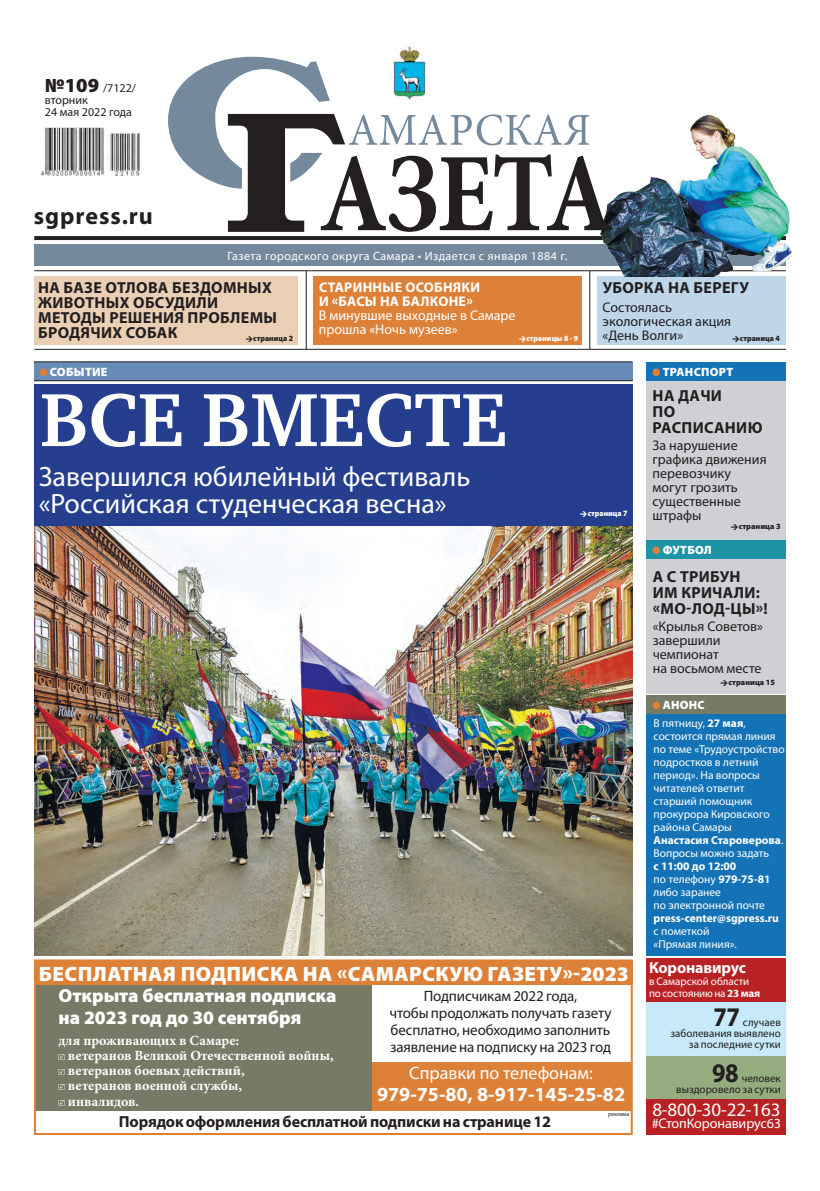
<style>
.page{position:relative;width:820px;height:1191px;background:#fff}
.page>*{position:absolute;margin:0;border:0;box-sizing:border-box;transform-origin:0 0}
.заголовок{font:700 77px "Charter C";color:#fff}
.подзаголовок{font:28px/27px "Myriad Pro";color:#fff}
.ТВ{font:700 27px "Myriad Pro";color:#231f20;scale:.9 1}
.t1{font:700 24px "Myriad Pro";letter-spacing:.04em;color:#231f20}
.заголовок-2{font:900 20.9px "Myriad Pro";letter-spacing:.02em;color:#fff}
.t2{font:700 20px "Myriad Pro";color:#fff}
.заголовок-3{font:900 19px/22px "Myriad Pro";color:#fff}
.ОФИЦИАЛКА{font:19px "Myriad Pro";letter-spacing:-.01em;color:#fff}
.t3{font:18px "Myriad Pro";color:#fff}
.анонс_2_заголовок{font:700 16px/16px "Myriad Pro";letter-spacing:.02em;color:#231f20}
.ОФИЦИАЛКА-2{font:700 16px "Myriad Pro";letter-spacing:-.01em;color:#231f20}
.ОФИЦИАЛКА-3{font:700 16px "Myriad Pro";letter-spacing:-.01em;color:#fff}
.ОФИЦИАЛКА-4{font:15px/17px "Myriad Pro";letter-spacing:-.01em;color:#231f20;text-align:center}
.анонс_1_подзаголовок{font:14px/14px "Myriad Pro";color:#231f20}
.заголовок-4{font:700 14px/15.2px "Minion Pro";color:#fff}
.анонс_2_заголовок-2{font:14px/14px "Myriad Pro";color:#fff}
.анонс_2_заголовок-3{font:14px/14px "Myriad Pro";color:#231f20}
.ОФИЦИАЛКА-5{font:14px "Myriad Pro";letter-spacing:-.01em;color:#fff}
.анонс_2_заголовок-4{font:700 14px "Myriad Pro";letter-spacing:.02em;color:#fff}
.надзаголовок{font:900 12.1px "Myriad Pro";letter-spacing:.02em;color:#fff}
.t4{font:12px "Myriad Pro";letter-spacing:.04em;color:#fff}
.t5{font:12px/12px "Myriad Pro";color:#231f20}
.рубрика_на_плашке{font:900 12px "Myriad Pro";letter-spacing:.02em;color:#fff}
.допблок_текст{font:11.5px/13px "Myriad Pro";color:#fff}
.ТВ-2{font:11px/11px "Myriad Pro";color:#231f20;text-align:right}
.ОФИЦИАЛКА-6{font:11px "Myriad Pro";letter-spacing:-.005em;color:#fff}
.анонс_1_подзаголовок-2{font:900 8px "Myriad Pro";color:#231f20}
.анонс_1_подзаголовок-3{font:900 8px "Myriad Pro";color:#231f20;scale:.95 1}
.анонс_2_заголовок-5{font:900 8px "Myriad Pro";color:#fff;scale:.95 1}
.анонс_1_подзаголовок-4{font:900 8px "Myriad Pro";color:#fff;scale:.95 1}
.ОФИЦИАЛКА-7{font:6px "Myriad Pro";color:#231f20;scale:.95 1}
.s1{font-weight:900;font-size:20px}
.s2{font-weight:700}
</style>
<div class="page">
<hr style="left:34px;top:349px;width:751px;height:1px;background:#231f20">
<div style="left:34px;top:277px;width:264px;height:68px;background:#eacfb5"></div>
<div style="left:34px;top:244px;width:751px;height:21px;background:#75899d"></div>
<svg style="left:34px;top:236px;width:558px;height:4px;background:#262223"></svg>
<hr style="left:305px;top:271px;width:1px;height:78px;background:#231f20">
<img style="left:41px;top:128px;width:99px;height:47px">
<div style="left:313px;top:277px;width:269px;height:68px;background:#de8138"></div>
<hr style="left:589px;top:270px;width:1px;height:79px;background:#231f20">
<div style="left:646px;top:362px;width:139px;height:331px;background:#ced0d3"></div>
<div style="left:646px;top:362px;width:139px;height:19px;background:#1373b6"></div>
<div style="left:652px;top:368px;width:7px;height:8px;background:#de8138;border-radius:50%"></div>
<div style="left:646px;top:540px;width:139px;height:19px;background:#1d94a5"></div>
<div style="left:652px;top:546px;width:7px;height:8px;background:#de8138;border-radius:50%"></div>
<div style="left:34px;top:362px;width:598px;height:19px;background:#678cb8"></div>
<hr style="left:34px;top:361px;width:598px;height:1px;background:#231f20">
<hr style="left:34px;top:380px;width:598px;height:1px;background:#231f20">
<div style="left:40px;top:368px;width:7px;height:8px;background:#de8138;border-radius:50%"></div>
<div style="left:34px;top:384px;width:598px;height:142px;background:#253f8e"></div>
<hr style="left:34px;top:270px;width:751px;height:1px;background:#231f20">
<div style="left:646px;top:695px;width:139px;height:19px;background:#777a65"></div>
<div style="left:652px;top:701px;width:7px;height:8px;background:#de8138;border-radius:50%"></div>
<div style="left:646px;top:714px;width:139px;height:241px;background:#1373b6"></div>
<div style="left:597px;top:277px;width:188px;height:68px;background:#bdd6ea"></div>
<div style="left:646px;top:1002px;width:139px;height:64px;background:#c6eafa"></div>
<div style="left:646px;top:958px;width:139px;height:44px;background:#b82224"></div>
<div style="left:646px;top:1098px;width:139px;height:36px;background:#b82224"></div>
<div style="left:646px;top:1056px;width:139px;height:42px;background:#94ad7f"></div>
<div style="left:369px;top:1061px;width:262px;height:49px;background:#de8138"></div>
<div style="left:34px;top:983px;width:337px;height:127px;background:#777a65"></div>
<div style="left:34px;top:959px;width:598px;height:176px;border:2px solid #de8138"></div>
<div style="left:34px;top:960px;width:598px;height:25px;background:#de8138"></div>
<svg style="left:59px;top:1053px;width:6px;height:6px"></svg>
<svg style="left:59px;top:1068px;width:6px;height:6px"></svg>
<svg style="left:59px;top:1083px;width:6px;height:6px"></svg>
<svg style="left:59px;top:1099px;width:6px;height:6px"></svg>
<img style="left:34px;top:526px;width:598px;height:429px">
<img style="left:592px;top:115px;width:201px;height:162px">
<svg style="left:168px;top:46px;width:444px;height:186px"></svg>
<p class="t5" style="left:45px;top:82px;width:93px"><span class="s1">№109</span> /7122/ вторник<br>24 мая 2022 года</p>
<p class="t1" style="left:34px;top:200px;width:120px">sgpress.ru</p>
<p class="t4" style="left:227px;top:248px;width:341px">Газета городского округа Самара • Издается с января 1884 г.</p>
<p class="анонс_2_заголовок" style="left:38px;top:280px;width:240px;line-height:15px">НА БАЗЕ ОТЛОВА БЕЗДОМНЫХ<br>ЖИВОТНЫХ ОБСУДИЛИ<br>МЕТОДЫ РЕШЕНИЯ ПРОБЛЕМЫ<br>БРОДЯЧИХ СОБАК</p>
<p class="анонс_1_подзаголовок-3" style="left:253px;top:334px;width:43px">страница 2</p>
<p class="анонс_2_заголовок-4" style="left:319px;top:278px;width:162px">СТАРИННЫЕ ОСОБНЯКИ</p>
<p class="анонс_2_заголовок" style="left:602px;top:279px;width:147px">УБОРКА НА БЕРЕГУ</p>
<p class="анонс_2_заголовок-2" style="left:319px;top:294px;width:198px"><span class="s2">И «БАСЫ НА БАЛКОНЕ»<br></span>В минувшие выходные в Самаре прошла «Ночь музеев»</p>
<p class="анонс_2_заголовок-3" style="left:602px;top:300px;width:130px">Состоялась экологическая акция «День Волги»</p>
<p class="анонс_2_заголовок-5" style="left:526px;top:334px;width:56px">страницы 8 - 9</p>
<p class="анонс_1_подзаголовок-3" style="left:739px;top:334px;width:43px">страница 4</p>
<p class="надзаголовок" style="left:50px;top:365px;width:59px">СОБЫТИЕ</p>
<p class="заголовок" style="left:40px;top:378px;width:468px">ВСЕ ВМЕСТЕ</p>
<p class="подзаголовок" style="left:39px;top:463px;width:433px">Завершился юбилейный фестиваль «Российская студенческая весна»</p>
<p class="анонс_1_подзаголовок-4" style="left:587px;top:508px;width:43px">страница 7</p>
<p class="заголовок-2" style="left:39px;top:962px;width:591px">БЕСПЛАТНАЯ ПОДПИСКА НА «САМАРСКУЮ ГАЗЕТУ»-2023</p>
<p class="заголовок-3" style="left:59px;top:985px;width:279px">Открыта бесплатная подписка на 2023 год до 30 сентября</p>
<p class="заголовок-4" style="left:68px;top:1032px;width:267px;text-indent:-9px">для проживающих в Самаре:<br>ветеранов Великой Отечественной войны, ветеранов боевых действий,<br>ветеранов военной службы,<br>инвалидов.</p>
<p class="ОФИЦИАЛКА-2" style="left:119px;top:1111px;width:433px">Порядок оформления бесплатной подписки на странице 12</p>
<p class="ОФИЦИАЛКА-4" style="left:389px;top:987px;width:223px">Подписчикам 2022 года,<br>чтобы продолжать получать газету бесплатно, необходимо заполнить заявление на подписку на 2023 год</p>
<p class="t3" style="left:409px;top:1062px;width:185px">Справки по телефонам:</p>
<p class="t2" style="left:377px;top:1081px;width:249px">979-75-80, 8-917-145-25-82</p>
<p class="ОФИЦИАЛКА-7" style="left:608px;top:1110px;width:24px">реклама</p>
<p class="рубрика_на_плашке" style="left:662px;top:365px;width:72px">ТРАНСПОРТ</p>
<p class="анонс_2_заголовок" style="left:652px;top:387px;width:111px">НА ДАЧИ<br>ПО<br>РАСПИСАНИЮ</p>
<p class="анонс_1_подзаголовок" style="left:652px;top:438px;width:116px">За нарушение графика движения перевозчику могут грозить существенные штрафы</p>
<p class="анонс_1_подзаголовок-2" style="left:738px;top:522px;width:43px">страница 3</p>
<p class="рубрика_на_плашке" style="left:662px;top:543px;width:51px">ФУТБОЛ</p>
<p class="анонс_2_заголовок" style="left:652px;top:568px;width:116px">А С ТРИБУН<br>ИМ КРИЧАЛИ: «МО-ЛОД-ЦЫ»!</p>
<p class="анонс_1_подзаголовок" style="left:652px;top:619px;width:112px">«Крылья Советов» завершили чемпионат<br>на восьмом месте</p>
<p class="анонс_1_подзаголовок-2" style="left:728px;top:677px;width:48px">страница 15</p>
<p class="рубрика_на_плашке" style="left:662px;top:698px;width:43px">АНОНС</p>
<p class="допблок_текст" style="left:653px;top:716px;width:132px">В пятницу, <span class="s2">27 мая</span>, состоится прямая линия по теме «Трудоустройство подростков в летний период». На вопросы читателей ответит старший помощник прокурора Кировского района Самары<br><span class="s2">Анастасия Староверова</span>.</p>
<p class="допблок_текст" style="left:653px;top:846px;width:127px">Вопросы можно задать<br><span class="s2">с 11:00 до 12:00<br></span>по телефону <span class="s2">979-75-81 </span>либо заранее<br>по электронной почте <span class="s2">press-center@sgpress.ru </span>с пометкой<br>«Прямая линия».</p>
<p class="ОФИЦИАЛКА-3" style="left:649px;top:957px;width:98px">Коронавирус</p>
<p class="ОФИЦИАЛКА-6" style="left:649px;top:974px;width:102px">в Самарской области</p>
<p class="ОФИЦИАЛКА-6" style="left:649px;top:986px;width:112px">по состоянию на <span class="s2">23 мая</span></p>
<p class="ТВ" style="left:713px;top:999px;width:31px">77</p>
<p class="ТВ-2" style="left:670px;top:1017px;width:112px">случаев<br>заболевания выявлено за последние сутки</p>
<p class="ТВ" style="left:712px;top:1055px;width:31px">98</p>
<p class="ТВ-2" style="left:676px;top:1072px;width:106px">человек выздоровело за сутки</p>
<p class="ОФИЦИАЛКА" style="left:652px;top:1098px;width:129px">8-800-30-22-163</p>
<p class="ОФИЦИАЛКА-5" style="left:651px;top:1114px;width:131px">#СтопКоронавирус63</p>
</div>
